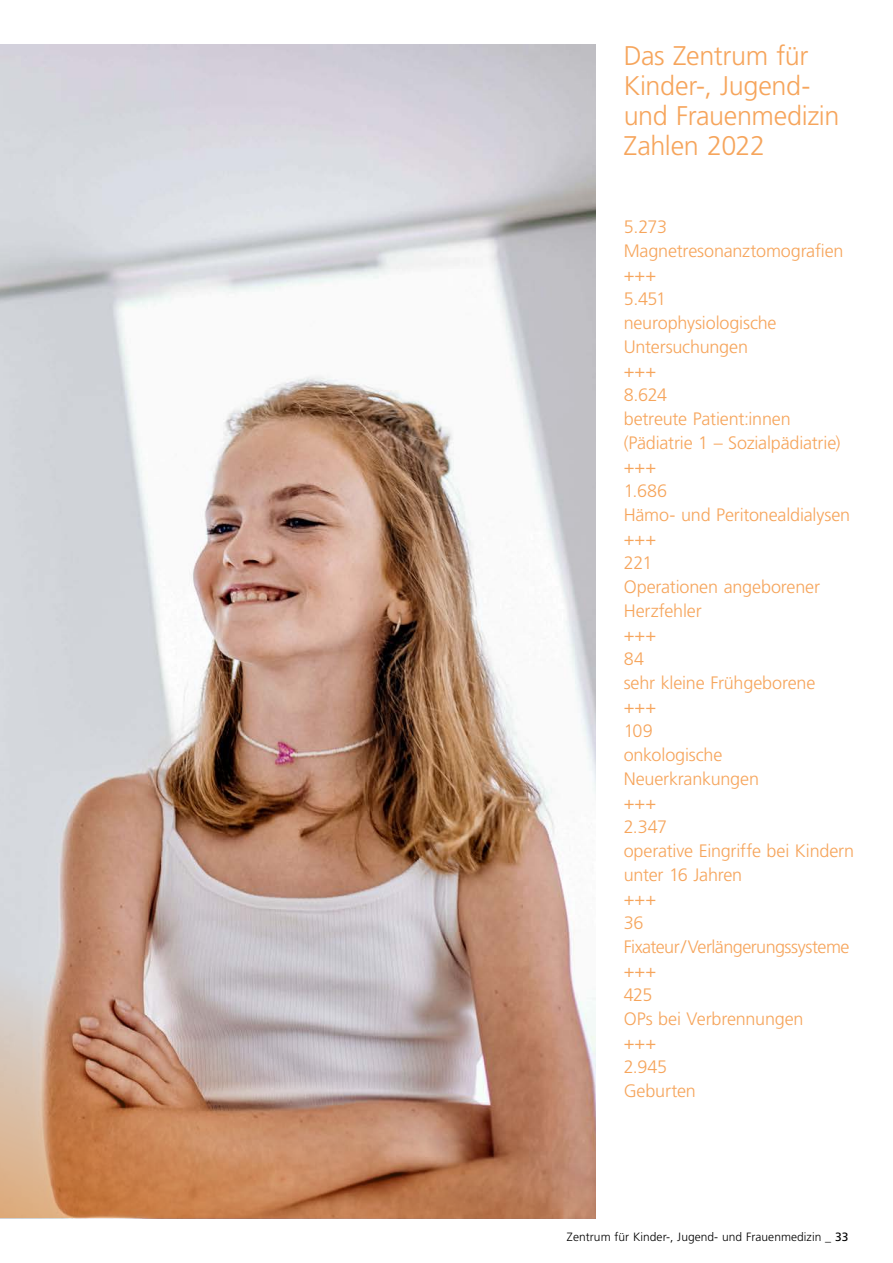
<style>
.page{position:relative;width:893px;height:1263px;background:#fff}
.page>*{position:absolute;margin:0;border:0;box-sizing:border-box;transform-origin:0 0}
.t1{font:300 27px/30px "Frutiger LT Pro";letter-spacing:-.015em;color:#f6a55c}
.t2{font:300 18px/24px "Frutiger LT Pro";letter-spacing:-.01em;color:#f6a55c}
.t3{font:300 12px "Frutiger LT Pro";letter-spacing:.005em;color:#000}
.s1{font-weight:400}
</style>
<div class="page">
<img style="left:0;top:44px;width:595px;height:1173px">
<h1 class="t1" style="left:624px;top:41px;width:217px">Das Zentrum für<br>Kinder-, Jugend&shy;und Frauenmedizin<br>Zahlen 2022</h1>
<p class="t2" style="left:624px;top:215px;width:232px">5.273<br>Magnetresonanztomografien +++<br>5.451<br>neurophysiologische<br>Untersuchungen<br>+++<br>8.624<br>betreute Patient:innen (Pädiatrie 1 – Sozialpädiatrie) +++<br>1.686<br>Hämo- und Peritonealdialysen +++<br>221<br>Operationen angeborener<br>Herzfehler<br>+++<br>84<br>sehr kleine Frühgeborene<br>+++<br>109<br>onkologische<br>Neuerkrankungen<br>+++<br>2.347<br>operative Eingriffe bei Kindern unter 16 Jahren<br>+++<br>36<br>Fixateur/Verlängerungssysteme +++<br>425<br>OPs bei Verbrennungen<br>+++<br>2.945<br>Geburten</p>
<p class="t3" style="left:567px;top:1230px;width:283px">Zentrum für Kinder-, Jugend- und Frauenmedizin <span class="s1">_ 33</span></p>
</div>
